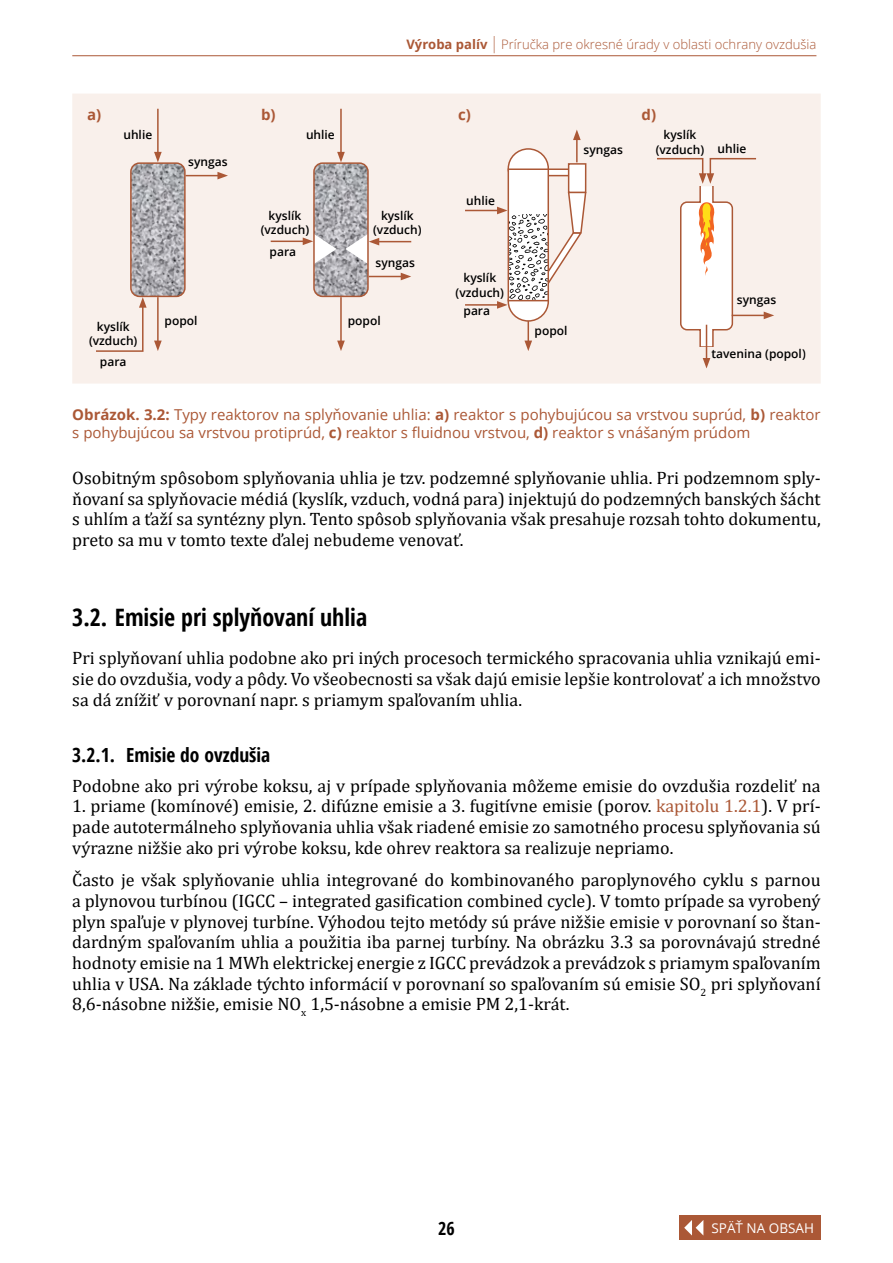
<style>
.page{position:relative;width:893px;height:1263px;background:#fff}
.page>*{position:absolute;margin:0;border:0;box-sizing:border-box;transform-origin:0 0}
.Podnadpis_1{font:700 condensed 24px "Open Sans";color:#000}
.Podnadpis_2{font:700 condensed 19.5px "Open Sans";color:#000}
.Prvý_odstavec{font:18px/20.7px "Cambria";color:#000;text-align:justify}
.t1{font:700 condensed 18px "Open Sans";color:#000}
.obr{font:15px/18px "Open Sans";color:#ab5836}
.t2{font:700 15px "Open Sans";color:#ab5836}
.t3{font:13.5px "Open Sans";color:#fff}
.t4{font:300 13.05px "Open Sans";color:#ab5836}
.t5{font:600 12px/14.4px "Open Sans";color:#000;text-align:center}
.s1{font-weight:700}
.s2{font-size:16.95px}
.s3{color:#ab5836}
</style>
<div class="page">
<hr style="left:72px;top:55px;width:744px;height:1px;background:#ab5836">
<div style="left:679px;top:1215px;width:142px;height:25px;background:#ab5836"></div>
<svg style="left:684px;top:1220px;width:19px;height:15px"></svg>
<svg style="left:72px;top:94px;width:749px;height:290px;background:#f2e8e3"></svg>
<p class="t4" style="left:406px;top:36px;width:411px"><span class="s1">Výroba palív</span> <span class="s2">|</span> Príručka pre okresné úrady v oblasti ochrany ovzdušia</p>
<p class="t2" style="left:87px;top:104px;width:16px">a)</p>
<p class="t2" style="left:261px;top:104px;width:16px">b)</p>
<p class="t2" style="left:458px;top:104px;width:14px">c)</p>
<p class="t2" style="left:642px;top:104px;width:16px">d)</p>
<p class="t5" style="left:123px;top:127px;width:30px">uhlie</p>
<p class="t5" style="left:188px;top:154px;width:41px">syngas</p>
<p class="t5" style="left:89px;top:319px;width:50px">kyslík (vzduch)</p>
<p class="t5" style="left:100px;top:354px;width:28px">para</p>
<p class="t5" style="left:165px;top:313px;width:34px">popol</p>
<p class="t5" style="left:306px;top:127px;width:30px">uhlie</p>
<p class="t5" style="left:261px;top:208px;width:50px">kyslík (vzduch)</p>
<p class="t5" style="left:373px;top:208px;width:50px">kyslík (vzduch)</p>
<p class="t5" style="left:376px;top:255px;width:41px">syngas</p>
<p class="t5" style="left:270px;top:245px;width:28px">para</p>
<p class="t5" style="left:348px;top:313px;width:34px">popol</p>
<p class="t5" style="left:466px;top:193px;width:30px">uhlie</p>
<p class="t5" style="left:456px;top:270px;width:50px">kyslík (vzduch)</p>
<p class="t5" style="left:464px;top:303px;width:28px">para</p>
<p class="t5" style="left:584px;top:142px;width:41px">syngas</p>
<p class="t5" style="left:535px;top:323px;width:34px">popol</p>
<p class="t5" style="left:656px;top:127px;width:92px;text-align:left;text-indent:8px">kyslík (vzduch) uhlie</p>
<p class="t5" style="left:737px;top:292px;width:41px">syngas</p>
<p class="t5" style="left:711px;top:346px;width:96px">tavenina (popol)</p>
<p class="obr" style="left:72px;top:405px;width:750px"><span class="s1">Obrázok. 3.2:</span> Typy reaktorov na splyňovanie uhlia: <span class="s1">a)</span> reaktor s pohybujúcou sa vrstvou suprúd, <span class="s1">b)</span> reaktor s pohybujúcou sa vrstvou protiprúd, <span class="s1">c)</span> reaktor s fluidnou vrstvou, <span class="s1">d)</span> reaktor s vnášaným prúdom</p>
<p class="Prvý_odstavec" style="left:72px;top:467px;width:750px">Osobitným spôsobom splyňovania uhlia je tzv. podzemné splyňovanie uhlia. Pri podzemnom sply&shy;ňovaní sa splyňovacie médiá (kyslík, vzduch, vodná para) injektujú do podzemných banských šácht s uhlím a ťaží sa syntézny plyn. Tento spôsob splyňovania však presahuje rozsah tohto dokumentu, preto sa mu v tomto texte ďalej nebudeme venovať.</p>
<p class="Podnadpis_1" style="left:72px;top:600px;width:296px">3.2. Emisie pri splyňovaní uhlia</p>
<p class="Prvý_odstavec" style="left:72px;top:648px;width:750px">Pri splyňovaní uhlia podobne ako pri iných procesoch termického spracovania uhlia vznikajú emi&shy;sie do ovzdušia, vody a pôdy. Vo všeobecnosti sa však dajú emisie lepšie kontrolovať a ich množstvo sa dá znížiť v porovnaní napr. s priamym spaľovaním uhlia.</p>
<p class="Podnadpis_2" style="left:72px;top:741px;width:200px">3.2.1. Emisie do ovzdušia</p>
<p class="Prvý_odstavec" style="left:72px;top:775px;width:750px">Podobne ako pri výrobe koksu, aj v prípade splyňovania môžeme emisie do ovzdušia rozdeliť na</p>
<p class="Prvý_odstavec" style="left:72px;top:796px;width:750px">1. priame (komínové) emisie, 2. difúzne emisie a 3. fugitívne emisie (porov. <span class="s3">kapitolu 1.2.1</span>). V prí&shy;pade autotermálneho splyňovania uhlia však riadené emisie zo samotného procesu splyňovania sú výrazne nižšie ako pri výrobe koksu, kde ohrev reaktora sa realizuje nepriamo.</p>
<p class="Prvý_odstavec" style="left:72px;top:869px;width:750px">Často je však splyňovanie uhlia integrované do kombinovaného paroplynového cyklu s parnou a plynovou turbínou (IGCC – integrated gasification combined cycle). V tomto prípade sa vyrobený plyn spaľuje v plynovej turbíne. Výhodou tejto metódy sú práve nižšie emisie v porovnaní so štan&shy;dardným spaľovaním uhlia a použitia iba parnej turbíny. Na obrázku 3.3 sa porovnávajú stredné hodnoty emisie na 1 MWh elektrickej energie z IGCC prevádzok a prevádzok s priamym spaľovaním uhlia v USA. Na základe týchto informácií v porovnaní so spaľovaním sú emisie SO<sub>2</sub> pri splyňovaní 8,6-násobne nižšie, emisie NO<sub>x</sub> 1,5-násobne a emisie PM 2,1-krát.</p>
<p class="t1" style="left:438px;top:1216px;width:18px">26</p>
<p class="t3" style="left:711px;top:1219px;width:104px">SPÄŤ NA OBSAH</p>
</div>
